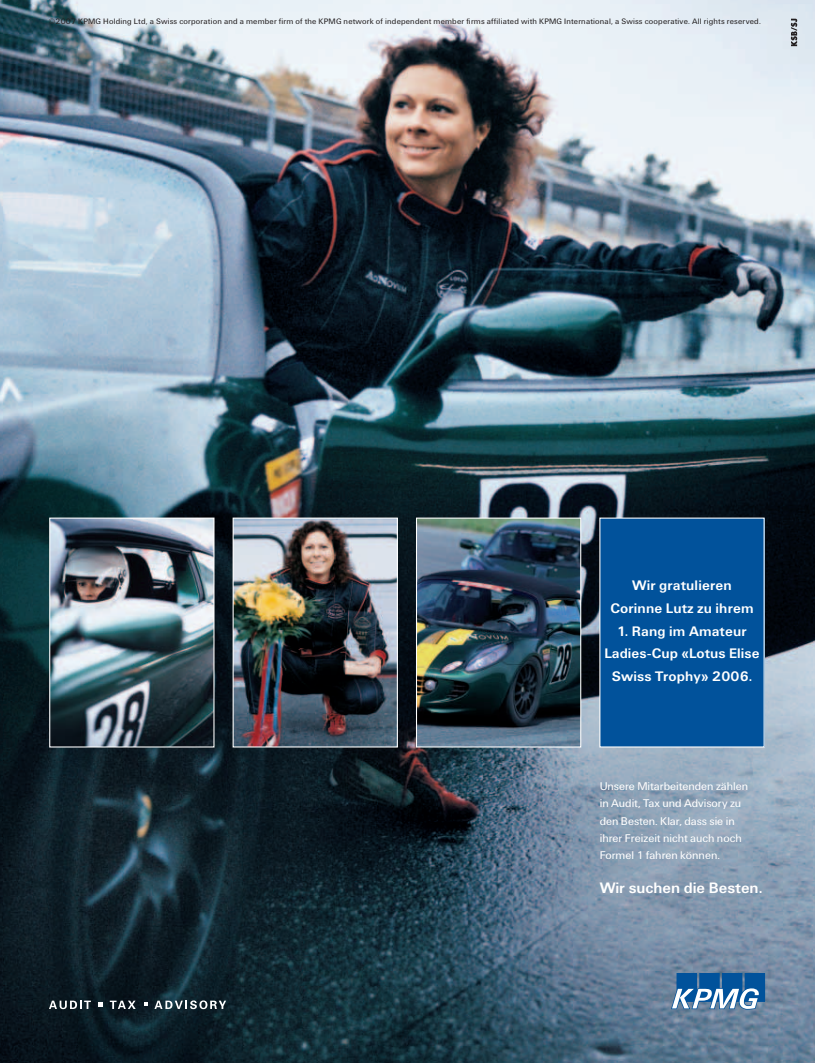
<style>
.page{position:relative;width:815px;height:1063px;background:#fff}
.page>*{position:absolute;margin:0;border:0;box-sizing:border-box;transform-origin:0 0}
.t1{font:15.75px "Univers U65";color:#fff}
.t2{font:14.38px/22.6px "Univers U65";letter-spacing:.01em;color:#fff;text-align:center}
.t3{font:11.62px/17.1px "Univers U55";color:#fff}
.t4{font:8.25px "Univers U55";letter-spacing:.025em;color:#231f20}
</style>
<div class="page">
<img style="left:0;top:0;width:814px;height:1063px">
<p class="t4" style="left:49px;top:18px;width:713px">©2007 KPMG Holding Ltd, a Swiss corporation and a member firm of the KPMG network of independent member firms affiliated with KPMG International, a Swiss cooperative. All rights reserved.</p>
<h2 class="t2" style="left:610px;top:576px;width:145px">Wir gratulieren<br>Corinne Lutz zu ihrem</h2>
<h2 class="t2" style="left:604px;top:621px;width:157px">1. Rang im Amateur<br>Ladies-Cup «Lotus Elise<br>Swiss Trophy» 2006.</h2>
<h3 class="t3" style="left:600px;top:779px;width:150px">Unsere Mitarbeitenden zählen in Audit, Tax und Advisory zu den Besten. Klar, dass sie in ihrer Freizeit nicht auch noch<br>Formel 1 fahren können.</h3>
<h1 class="t1" style="left:600px;top:882px;width:164px">Wir suchen die Besten.</h1>
</div>
